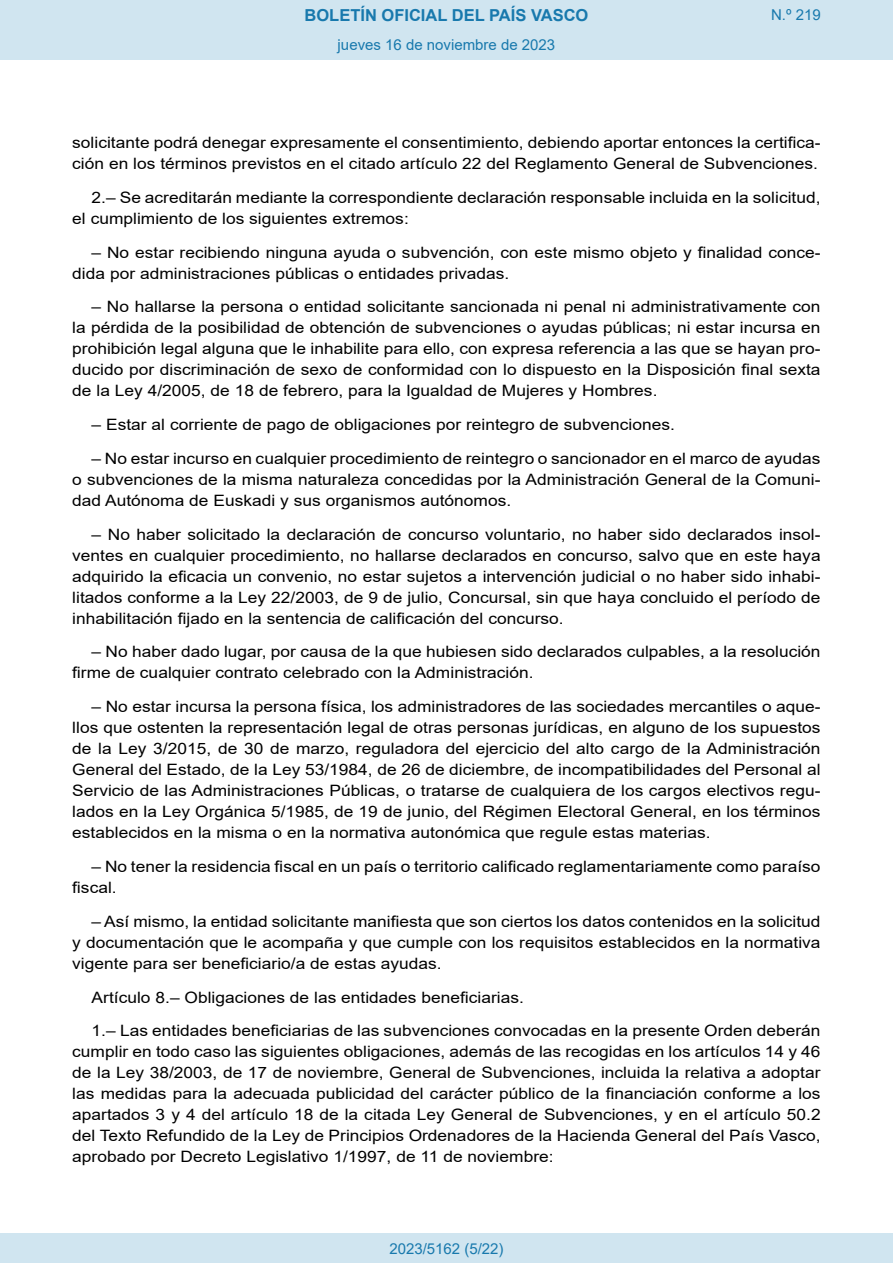
<style>
.page{position:relative;width:893px;height:1263px;background:#fff}
.page>*{position:absolute;margin:0;border:0;box-sizing:border-box;transform-origin:0 0}
.t1{font:700 16.5px "Arial";color:#1879ad}
.BOPVDetalle{font:15.6px/21px "Arial";color:#000;text-align:justify;scale:1.11 1}
.Paginacion_Centro{font:15px "Arial";color:#1879ad}
</style>
<div class="page">
<div style="left:0;top:0;width:893px;height:60px;background:#d0e5f0"></div>
<div style="left:0;top:1233px;width:893px;height:30px;background:#d0e5f0"></div>
<p class="t1" style="left:305px;top:3px;width:285px">BOLETÍN OFICIAL DEL PAÍS VASCO</p>
<p class="Paginacion_Centro" style="left:338px;top:35px;width:219px">jueves 16 de noviembre de 2023</p>
<p class="Paginacion_Centro" style="left:771px;top:5px;width:51px">N.º 219</p>
<p class="BOPVDetalle" style="left:72px;top:132px;width:676px">solicitante podrá denegar expresamente el consentimiento, debiendo aportar entonces la certifica&shy;ción en los términos previstos en el citado artículo 22 del Reglamento General de Subvenciones.</p>
<p class="BOPVDetalle" style="left:72px;top:187px;width:676px;text-indent:19px">2.– Se acreditarán mediante la correspondiente declaración responsable incluida en la solicitud, el cumplimiento de los siguientes extremos:</p>
<p class="BOPVDetalle" style="left:72px;top:242px;width:676px;text-indent:19px">– No estar recibiendo ninguna ayuda o subvención, con este mismo objeto y finalidad conce&shy;dida por administraciones públicas o entidades privadas.</p>
<p class="BOPVDetalle" style="left:72px;top:296px;width:676px;text-indent:19px">– No hallarse la persona o entidad solicitante sancionada ni penal ni administrativamente con la pérdida de la posibilidad de obtención de subvenciones o ayudas públicas; ni estar incursa en prohibición legal alguna que le inhabilite para ello, con expresa referencia a las que se hayan pro&shy;ducido por discriminación de sexo de conformidad con lo dispuesto en la Disposición final sexta de la Ley 4/2005, de 18 de febrero, para la Igualdad de Mujeres y Hombres.</p>
<p class="BOPVDetalle" style="left:92px;top:414px;width:527px">– Estar al corriente de pago de obligaciones por reintegro de subvenciones.</p>
<p class="BOPVDetalle" style="left:72px;top:448px;width:676px;text-indent:19px">– No estar incurso en cualquier procedimiento de reintegro o sancionador en el marco de ayudas o subvenciones de la misma naturaleza concedidas por la Administración General de la Comuni&shy;dad Autónoma de Euskadi y sus organismos autónomos.</p>
<p class="BOPVDetalle" style="left:72px;top:524px;width:676px;text-indent:19px">– No haber solicitado la declaración de concurso voluntario, no haber sido declarados insol&shy;ventes en cualquier procedimiento, no hallarse declarados en concurso, salvo que en este haya adquirido la eficacia un convenio, no estar sujetos a intervención judicial o no haber sido inhabi&shy;litados conforme a la Ley 22/2003, de 9 de julio, Concursal, sin que haya concluido el período de inhabilitación fijado en la sentencia de calificación del concurso.</p>
<p class="BOPVDetalle" style="left:72px;top:641px;width:676px;text-indent:19px">– No haber dado lugar, por causa de la que hubiesen sido declarados culpables, a la resolución firme de cualquier contrato celebrado con la Administración.</p>
<p class="BOPVDetalle" style="left:72px;top:696px;width:676px;text-indent:19px">– No estar incursa la persona física, los administradores de las sociedades mercantiles o aque&shy;llos que ostenten la representación legal de otras personas jurídicas, en alguno de los supuestos de la Ley 3/2015, de 30 de marzo, reguladora del ejercicio del alto cargo de la Administración General del Estado, de la Ley 53/1984, de 26 de diciembre, de incompatibilidades del Personal al Servicio de las Administraciones Públicas, o tratarse de cualquiera de los cargos electivos regu&shy;lados en la Ley Orgánica 5/1985, de 19 de junio, del Régimen Electoral General, en los términos establecidos en la misma o en la normativa autonómica que regule estas materias.</p>
<p class="BOPVDetalle" style="left:72px;top:856px;width:676px;text-indent:19px">– No tener la residencia fiscal en un país o territorio calificado reglamentariamente como paraíso fiscal.</p>
<p class="BOPVDetalle" style="left:72px;top:911px;width:676px;text-indent:19px">– Así mismo, la entidad solicitante manifiesta que son ciertos los datos contenidos en la solicitud y documentación que le acompaña y que cumple con los requisitos establecidos en la normativa vigente para ser beneficiario/a de estas ayudas.</p>
<p class="BOPVDetalle" style="left:92px;top:986px;width:391px">Artículo 8.– Obligaciones de las entidades beneficiarias.</p>
<p class="BOPVDetalle" style="left:72px;top:1020px;width:676px;text-indent:19px">1.– Las entidades beneficiarias de las subvenciones convocadas en la presente Orden deberán cumplir en todo caso las siguientes obligaciones, además de las recogidas en los artículos 14 y 46 de la Ley 38/2003, de 17 de noviembre, General de Subvenciones, incluida la relativa a adoptar las medidas para la adecuada publicidad del carácter público de la financiación conforme a los apartados 3 y 4 del artículo 18 de la citada Ley General de Subvenciones, y en el artículo 50.2 del Texto Refundido de la Ley de Principios Ordenadores de la Hacienda General del País Vasco, aprobado por Decreto Legislativo 1/1997, de 11 de noviembre:</p>
<p class="Paginacion_Centro" style="left:389px;top:1238px;width:116px">2023/5162 (5/22)</p>
</div>
